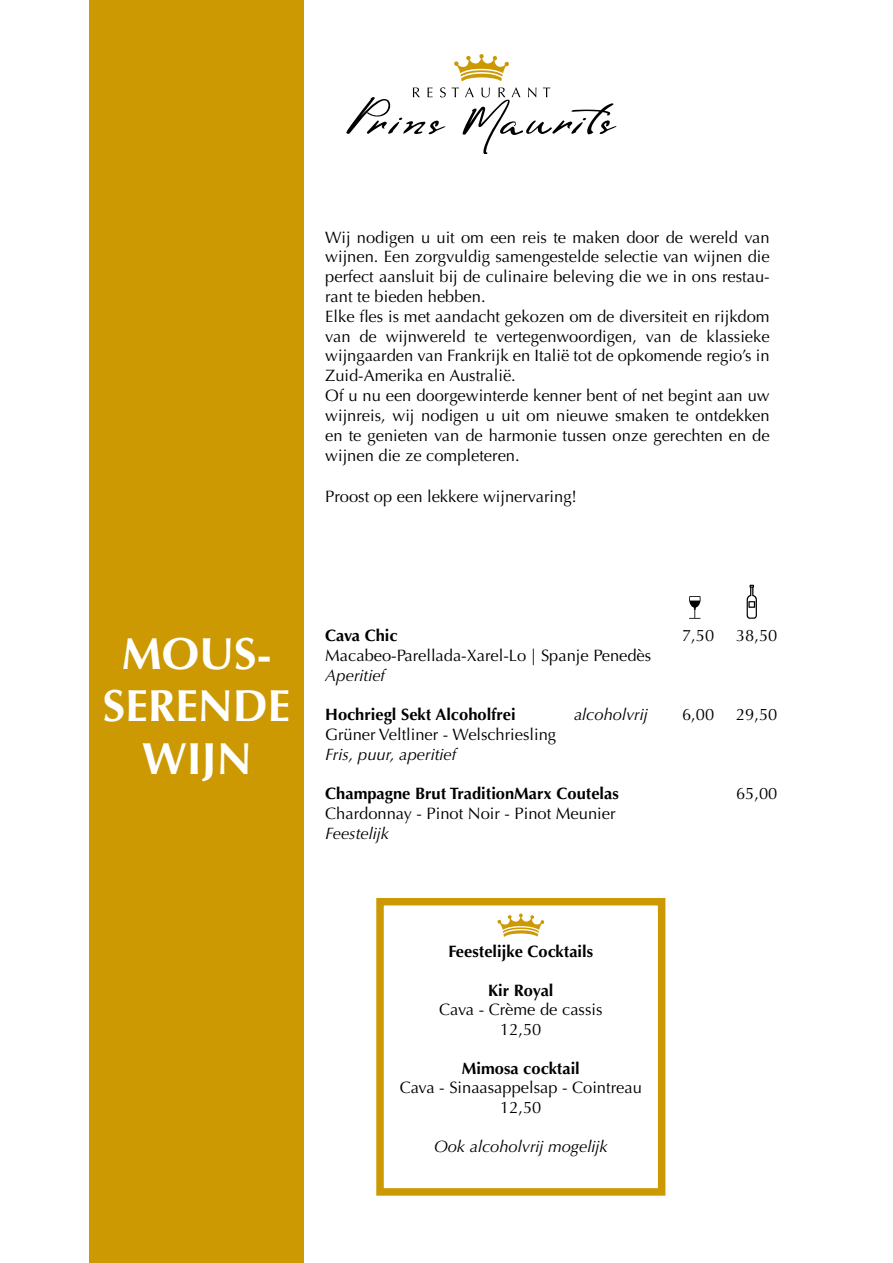
<style>
.page{position:relative;width:893px;height:1263px;background:#fff}
.page>*{position:absolute;margin:0;border:0;box-sizing:border-box;transform-origin:0 0}
.t1{font:700 45px/52.5px "Optima";color:#fff;text-align:center}
.t2{font:16.5px/19.8px "Optima";color:#000;text-align:center}
.t3{font:700 16.5px "Optima";color:#000}
.t4{font:italic 16.5px "Optima";color:#000}
</style>
<div class="page">
<div style="left:89px;top:0;width:215px;height:1263px;background:#cc9903"></div>
<svg style="left:454px;top:54px;width:55px;height:27px"></svg>
<svg style="left:346px;top:87px;width:100px;height:47px"></svg>
<svg style="left:452px;top:87px;width:165px;height:67px"></svg>
<div style="left:376px;top:898px;width:289px;height:298px;border:8px solid #cc9903"></div>
<svg style="left:497px;top:913px;width:47px;height:24px"></svg>
<svg style="left:689px;top:585px;width:68px;height:34px"></svg>
<p class="t2" style="left:325px;top:227px;width:446px;text-align:left">Wij nodigen u uit om een reis te maken door de wereld van wijnen. Een zorgvuldig samengestelde selectie van wijnen die perfect aansluit bij de culinaire beleving die we in ons restau&shy;rant te bieden hebben.<br>Elke fles is met aandacht gekozen om de diversiteit en rijkdom van de wijnwereld te vertegenwoordigen, van de klassieke wijngaarden van Frankrijk en Italië tot de opkomende regio’s in Zuid-Amerika en Australië.<br>Of u nu een doorgewinterde kenner bent of net begint aan uw wijnreis, wij nodigen u uit om nieuwe smaken te ontdekken en te genieten van de harmonie tussen onze gerechten en de wijnen die ze completeren.</p>
<p class="t2" style="left:325px;top:487px;width:253px">Proost op een lekkere wijnervaring!</p>
<h1 class="t1" style="left:103px;top:628px;width:189px">MOUS-<br>SERENDE<br>WIJN</h1>
<p class="t3" style="left:325px;top:626px;width:74px">Cava Chic</p>
<p class="t2" style="left:682px;top:626px;width:34px">7,50</p>
<p class="t2" style="left:736px;top:626px;width:43px">38,50</p>
<p class="t2" style="left:325px;top:645px;width:327px">Macabeo-Parellada-Xarel-Lo | Spanje Penedès</p>
<p class="t4" style="left:325px;top:665px;width:61px">Aperitief</p>
<p class="t3" style="left:325px;top:705px;width:192px">Hochriegl Sekt Alcoholfrei</p>
<p class="t4" style="left:574px;top:705px;width:75px">alcoholvrij</p>
<p class="t2" style="left:682px;top:705px;width:34px">6,00</p>
<p class="t2" style="left:736px;top:705px;width:43px">29,50</p>
<p class="t2" style="left:325px;top:725px;width:232px">Grüner Veltliner - Welschriesling</p>
<p class="t4" style="left:325px;top:745px;width:133px">Fris, puur, aperitief</p>
<p class="t3" style="left:325px;top:784px;width:295px">Champagne Brut TraditionMarx Coutelas</p>
<p class="t2" style="left:736px;top:784px;width:43px">65,00</p>
<p class="t2" style="left:325px;top:804px;width:292px">Chardonnay - Pinot Noir - Pinot Meunier</p>
<p class="t4" style="left:325px;top:824px;width:65px">Feestelijk</p>
<p class="t3" style="left:448px;top:941px;width:146px">Feestelijke Cocktails</p>
<p class="t3" style="left:488px;top:980px;width:67px">Kir Royal</p>
<p class="t2" style="left:439px;top:1000px;width:165px">Cava - Crème de cassis<br>12,50</p>
<p class="t3" style="left:462px;top:1058px;width:119px">Mimosa cocktail</p>
<p class="t2" style="left:400px;top:1078px;width:244px">Cava - Sinaasappelsap - Cointreau<br>12,50</p>
<p class="t4" style="left:434px;top:1136px;width:175px">Ook alcoholvrij mogelijk</p>
</div>
